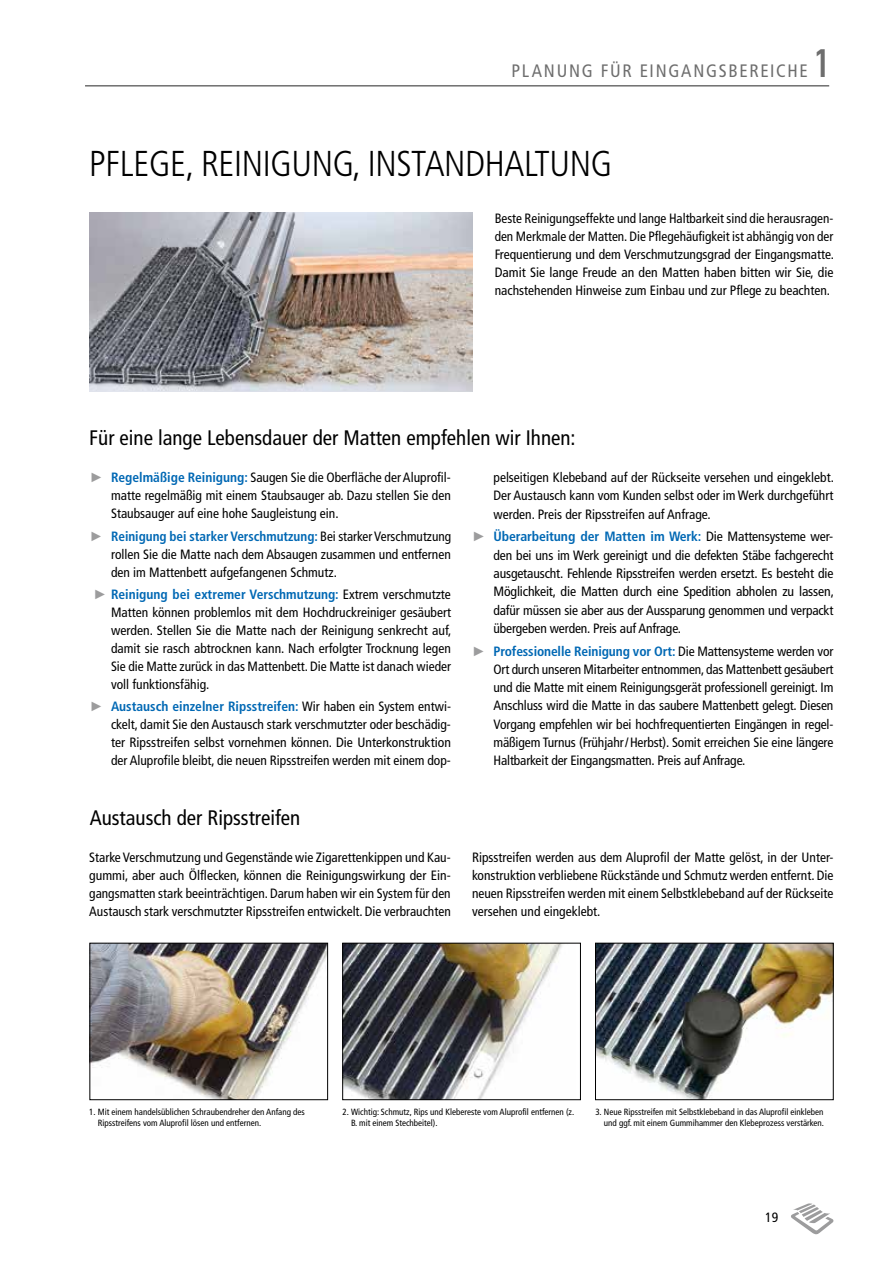
<style>
.page{position:relative;width:893px;height:1263px;background:#fff}
.page>*{position:absolute;margin:0;border:0;box-sizing:border-box;transform-origin:0 0}
.t1{font:300 condensed 36px "Frutiger LT Std";letter-spacing:-.01em;color:#000}
.t2{font:condensed 21px "Frutiger LT Std";color:#000}
.t3{font:condensed 18px "Frutiger LT Std";letter-spacing:.095em;color:#6e6e6e}
.t4{font:condensed 13.5px/18px "Frutiger LT Std";color:#000;text-align:justify}
.t5{font:condensed 9px/10.5px "Frutiger LT Std";color:#000}
.s1{font-family:"DIN Engschrift Std";font-stretch:normal;font-size:39px}
.s2{font-family:"Arial";font-stretch:normal;color:#9c9c9d}
.s3{font-weight:700;color:#0068b4}
</style>
<div class="page">
<svg style="left:791px;top:1203px;width:42px;height:31px"></svg>
<hr style="left:85px;top:85px;width:744px;height:2px;background:#6e6e6e">
<img style="left:90px;top:213px;width:382px;height:178px">
<img style="left:92px;top:945px;width:234px;height:153px">
<div style="left:90px;top:943px;width:238px;height:157px;border:1px solid #000"></div>
<img style="left:344px;top:945px;width:219px;height:153px">
<div style="left:342px;top:943px;width:239px;height:157px;border:1px solid #000"></div>
<img style="left:597px;top:945px;width:234px;height:153px">
<div style="left:595px;top:943px;width:238px;height:157px;border:1px solid #000"></div>
<h3 class="t3" style="left:512px;top:60px;width:319px">PLANUNG FÜR EINGANGSBEREICHE <span class="s1">1</span></h3>
<h1 class="t1" style="left:89px;top:143px;width:524px">PFLEGE, REINIGUNG, INSTANDHALTUNG</h1>
<p class="t4" style="left:495px;top:209px;width:341px">Beste Reinigungseffekte und lange Haltbarkeit sind die herausragen&shy;den Merkmale der Matten. Die Pflegehäufigkeit ist abhängig von der Frequentierung und dem Verschmutzungsgrad der Eingangsmatte.<br>Damit Sie lange Freude an den Matten haben bitten wir Sie, die nachstehenden Hinweise zum Einbau und zur Pflege zu beachten.</p>
<h2 class="t2" style="left:89px;top:426px;width:488px">Für eine lange Lebensdauer der Matten empfehlen wir Ihnen:</h2>
<p class="t4" style="left:111px;top:469px;width:341px;text-indent:-21px"><span class="s2">►</span> <span class="s3">Regelmäßige Reinigung:</span> Saugen Sie die Oberfläche der Aluprofil&shy;matte regelmäßig mit einem Staubsauger ab. Dazu stellen Sie den Staubsauger auf eine hohe Saugleistung ein.</p>
<p class="t4" style="left:111px;top:527px;width:342px;text-indent:-21px"><span class="s2">►</span> <span class="s3">Reinigung bei starker Verschmutzung:</span> Bei starker Verschmutzung rollen Sie die Matte nach dem Absaugen zusammen und entfernen den im Mattenbett aufgefangenen Schmutz.</p>
<p class="t4" style="left:111px;top:585px;width:342px;text-indent:-18px"><span class="s2">►</span> <span class="s3">Reinigung bei extremer Verschmutzung:</span> Extrem verschmutzte Matten können problemlos mit dem Hochdruckreiniger gesäubert werden. Stellen Sie die Matte nach der Reinigung senkrecht auf, damit sie rasch abtrocknen kann. Nach erfolgter Trocknung legen Sie die Matte zurück in das Mattenbett. Die Matte ist danach wieder voll funktionsfähig.</p>
<p class="t4" style="left:111px;top:698px;width:341px;text-indent:-21px"><span class="s2">►</span> <span class="s3">Austausch einzelner Ripsstreifen:</span> Wir haben ein System entwi&shy;ckelt, damit Sie den Austausch stark verschmutzter oder beschädig&shy;ter Ripsstreifen selbst vornehmen können. Die Unterkonstruktion der Aluprofile bleibt, die neuen Ripsstreifen werden mit einem dop-</p>
<p class="t4" style="left:493px;top:468px;width:342px">pelseitigen Klebeband auf der Rückseite versehen und eingeklebt.<br>Der Austausch kann vom Kunden selbst oder im Werk durchgeführt werden. Preis der Ripsstreifen auf Anfrage.</p>
<p class="t4" style="left:493px;top:528px;width:342px;text-indent:-21px"><span class="s2">►</span> <span class="s3">Überarbeitung der Matten im Werk:</span> Die Mattensysteme wer&shy;den bei uns im Werk gereinigt und die defekten Stäbe fachgerecht ausgetauscht. Fehlende Ripsstreifen werden ersetzt. Es besteht die Möglichkeit, die Matten durch eine Spedition abholen zu lassen, dafür müssen sie aber aus der Aussparung genommen und verpackt übergeben werden. Preis auf Anfrage.</p>
<p class="t4" style="left:493px;top:642px;width:341px;text-indent:-21px"><span class="s2">►</span> <span class="s3">Professionelle Reinigung vor Ort:</span> Die Mattensysteme werden vor Ort durch unseren Mitarbeiter entnommen, das Mattenbett gesäubert und die Matte mit einem Reinigungsgerät professionell gereinigt. Im Anschluss wird die Matte in das saubere Mattenbett gelegt. Diesen Vorgang empfehlen wir bei hochfrequentierten Eingängen in regel&shy;mäßigem Turnus (Frühjahr/Herbst). Somit erreichen Sie eine längere Haltbarkeit der Eingangsmatten. Preis auf Anfrage.</p>
<h2 class="t2" style="left:90px;top:805px;width:212px">Austausch der Ripsstreifen</h2>
<p class="t4" style="left:89px;top:848px;width:363px">Starke Verschmutzung und Gegenstände wie Zigarettenkippen und Kau&shy;gummi, aber auch Ölflecken, können die Reinigungswirkung der Ein&shy;gangsmatten stark beeinträchtigen. Darum haben wir ein System für den Austausch stark verschmutzter Ripsstreifen entwickelt. Die verbrauchten</p>
<p class="t4" style="left:472px;top:848px;width:363px">Ripsstreifen werden aus dem Aluprofil der Matte gelöst, in der Unter&shy;konstruktion verbliebene Rückstände und Schmutz werden entfernt. Die neuen Ripsstreifen werden mit einem Selbstklebeband auf der Rückseite versehen und eingeklebt.</p>
<p class="t5" style="left:98px;top:1107px;width:209px;text-indent:-9px">1. Mit einem handelsüblichen Schraubendreher den Anfang des<br>Ripsstreifens vom Aluprofil lösen und entfernen.</p>
<p class="t5" style="left:351px;top:1107px;width:225px;text-indent:-9px">2. Wichtig: Schmutz, Rips und Klebereste vom Aluprofil entfernen (z.<br>B. mit einem Stechbeitel).</p>
<p class="t5" style="left:595px;top:1107px;width:230px;text-align:right">3. Neue Ripsstreifen mit Selbstklebeband in das Aluprofil einkleben und ggf. mit einem Gummihammer den Klebeprozess verstärken.</p>
<p class="t4" style="left:765px;top:1208px;width:14px">19</p>
</div>
